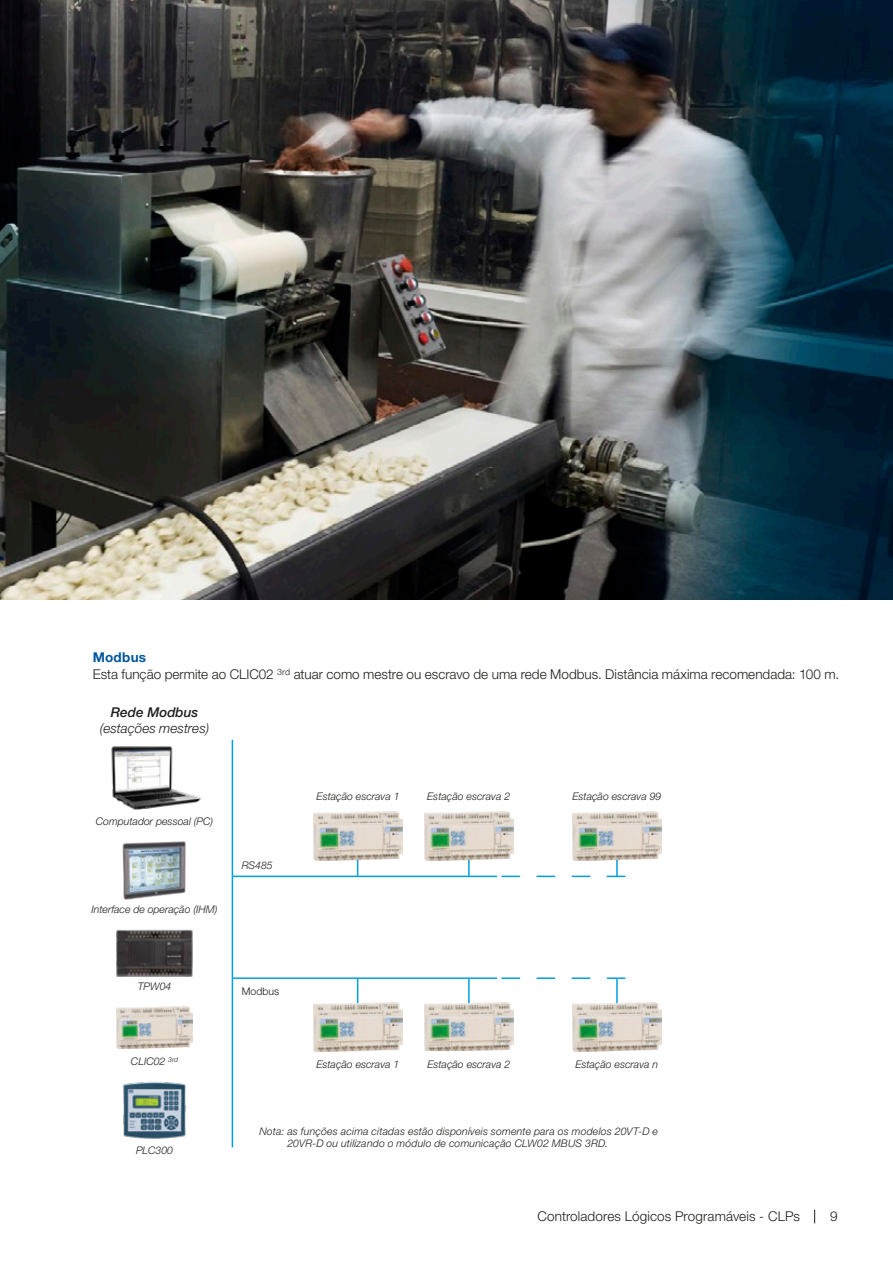
<style>
.page{position:relative;width:893px;height:1263px;background:#fff}
.page>*{position:absolute;margin:0;border:0;box-sizing:border-box;transform-origin:0 0}
.t1{font:300 13.5px/17px "Helvetica Neue LT Pro";color:#1d1d1b}
.t2{font:italic 300 13.5px "Helvetica Neue LT Pro";color:#1d1d1b}
.t3{font:italic 500 13.5px "Helvetica Neue LT Pro";color:#1d1d1b}
.t4{font:italic 300 10.5px/12.8px "Helvetica Neue LT Pro";color:#1d1d1b}
.t5{font:300 10.5px "Helvetica Neue LT Pro";color:#1d1d1b}
.s1{font-weight:700;color:#00569e}
</style>
<div class="page">
<hr style="left:616px;top:978px;width:2px;height:28px;background:#009fe3">
<hr style="left:616px;top:850px;width:2px;height:27px;background:#009fe3">
<svg style="left:814px;top:1210px;width:1px;height:13px"></svg>
<img style="left:122px;top:841px;width:64px;height:59px">
<img style="left:111px;top:746px;width:91px;height:64px">
<img style="left:116px;top:929px;width:77px;height:48px">
<img style="left:123px;top:1081px;width:63px;height:58px">
<img style="left:573px;top:812px;width:88px;height:49px">
<img style="left:572px;top:1002px;width:89px;height:49px">
<img style="left:116px;top:1006px;width:77px;height:42px">
<img style="left:0;top:0;width:893px;height:600px">
<hr style="left:232px;top:740px;width:1px;height:407px;background:#009fe3">
<hr style="left:232px;top:977px;width:265px;height:2px;background:#009fe3">
<hr style="left:232px;top:876px;width:265px;height:1px;background:#009fe3">
<svg style="left:357px;top:979px;width:1px;height:23px"></svg>
<svg style="left:357px;top:861px;width:1px;height:15px"></svg>
<hr style="left:468px;top:978px;width:2px;height:28px;background:#009fe3">
<hr style="left:468px;top:850px;width:2px;height:27px;background:#009fe3">
<svg style="left:502px;top:977px;width:123px;height:2px"></svg>
<svg style="left:502px;top:876px;width:123px;height:1px"></svg>
<img style="left:425px;top:1002px;width:88px;height:49px">
<img style="left:314px;top:1002px;width:88px;height:49px">
<img style="left:424px;top:812px;width:89px;height:49px">
<img style="left:314px;top:812px;width:88px;height:49px">
<p class="t1" style="left:93px;top:648px;width:748px"><span class="s1">Modbus<br></span>Esta função permite ao CLIC02 <sup>3rd</sup> atuar como mestre ou escravo de uma rede Modbus. Distância máxima recomendada: 100 m.</p>
<p class="t3" style="left:111px;top:704px;width:89px">Rede Modbus</p>
<p class="t2" style="left:100px;top:720px;width:111px">(estações mestres)</p>
<p class="t4" style="left:96px;top:814px;width:119px">Computador pessoal (PC)</p>
<p class="t4" style="left:92px;top:902px;width:128px">Interface de operação (IHM)</p>
<p class="t4" style="left:242px;top:859px;width:32px">RS485</p>
<p class="t4" style="left:317px;top:790px;width:85px">Estação escrava 1</p>
<p class="t4" style="left:427px;top:790px;width:85px">Estação escrava 2</p>
<p class="t4" style="left:572px;top:790px;width:90px">Estação escrava 99</p>
<p class="t4" style="left:138px;top:979px;width:35px">TPW04</p>
<p class="t4" style="left:131px;top:1054px;width:49px">CLIC02 <sup>3rd</sup></p>
<p class="t4" style="left:136px;top:1144px;width:39px">PLC300</p>
<p class="t5" style="left:242px;top:985px;width:39px">Modbus</p>
<p class="t4" style="left:316px;top:1058px;width:85px">Estação escrava 1</p>
<p class="t4" style="left:427px;top:1058px;width:85px">Estação escrava 2</p>
<p class="t4" style="left:575px;top:1058px;width:84px">Estação escrava n</p>
<p class="t4" style="left:287px;top:1124px;width:372px;text-indent:-28px">Nota: as funções acima citadas estão disponíveis somente para os modelos 20VT-D e<br>20VR-D ou utilizando o módulo de comunicação CLW02 MBUS 3RD.</p>
<p class="t1" style="left:537px;top:1207px;width:264px">Controladores Lógicos Programáveis - CLPs</p>
<p class="t1" style="left:830px;top:1207px;width:9px">9</p>
</div>
